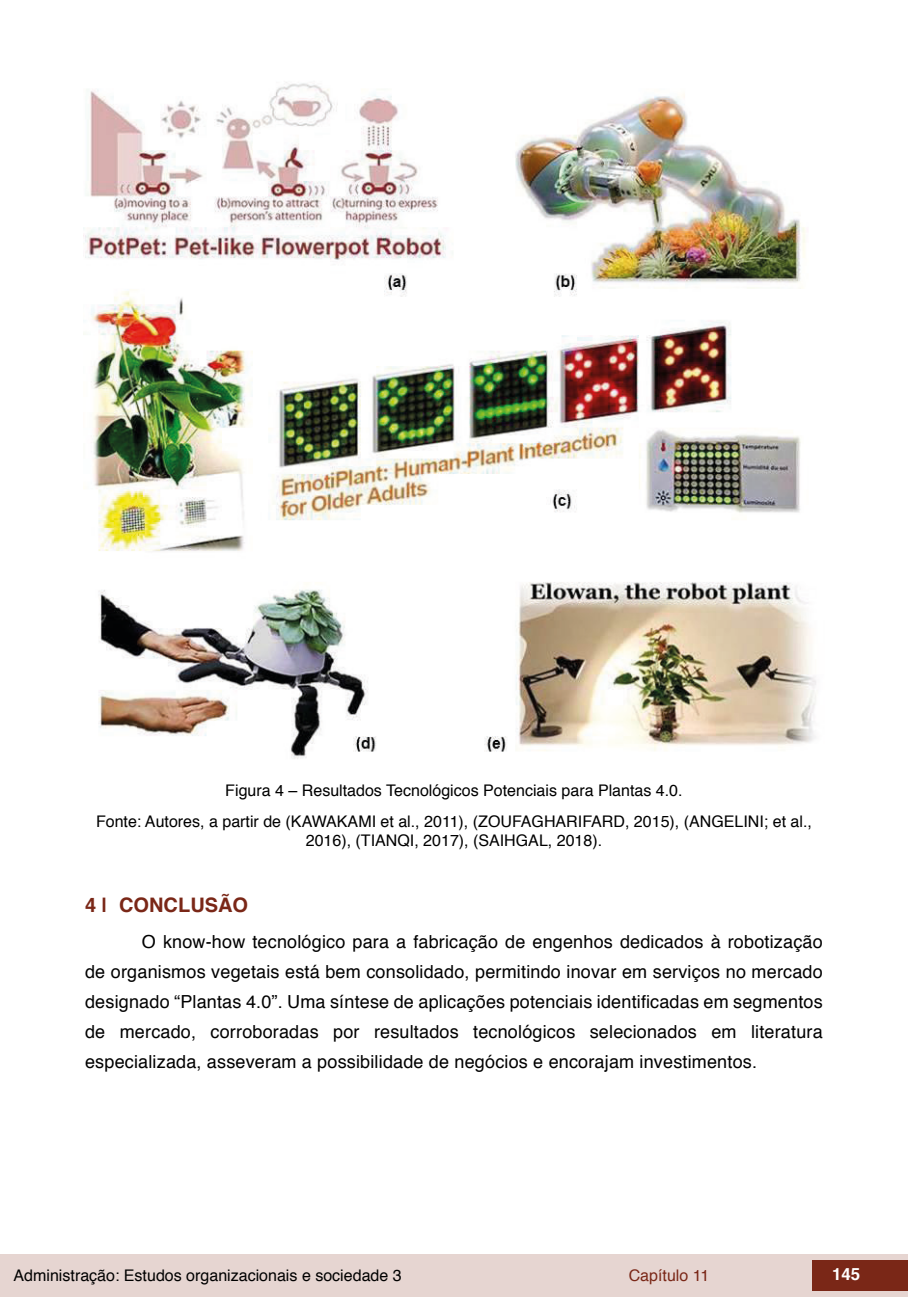
<style>
.page{position:relative;width:908px;height:1304px;background:#fff}
.page>*{position:absolute;margin:0;border:0;box-sizing:border-box;transform-origin:0 0}
.t1{font:700 20px "Helvetica";color:#7a2717}
.t2{font:18px/30px "Helvetica";letter-spacing:.01em;color:#000;text-align:justify}
.t3{font:700 16.8px "Helvetica";color:#fff}
.t4{font:16px/30.6px "Helvetica";color:#000;text-align:center}
.t5{font:16px "Helvetica";color:#7a2717}
</style>
<div class="page">
<div style="left:0;top:1254px;width:906px;height:43px;background:#e6d5d1"></div>
<div style="left:812px;top:1261px;width:95px;height:30px;background:#7a2717"></div>
<img style="left:83px;top:82px;width:733px;height:677px">
<p class="t4" style="left:96px;top:776px;width:717px">Figura 4 – Resultados Tecnológicos Potenciais para Plantas 4.0.<br>Fonte: Autores, a partir de (KAWAKAMI et al., 2011), (ZOUFAGHARIFARD, 2015), (ANGELINI; et al.,</p>
<p class="t4" style="left:305px;top:826px;width:298px">2016), (TIANQI, 2017), (SAIHGAL, 2018).</p>
<p class="t1" style="left:85px;top:889px;width:164px">4 | CONCLUSÃO</p>
<p class="t2" style="left:85px;top:927px;width:738px;text-indent:57px">O know-how tecnológico para a fabricação de engenhos dedicados à robotização de organismos vegetais está bem consolidado, permitindo inovar em serviços no mercado designado “Plantas 4.0”. Uma síntese de aplicações potenciais identificadas em segmentos de mercado, corroboradas por resultados tecnológicos selecionados em literatura especializada, asseveram a possibilidade de negócios e encorajam investimentos.</p>
<p class="t4" style="left:14px;top:1260px;width:389px">Administração: Estudos organizacionais e sociedade 3</p>
<p class="t5" style="left:628px;top:1263px;width:82px">Capítulo 11</p>
<p class="t3" style="left:831px;top:1261px;width:30px">145</p>
</div>
